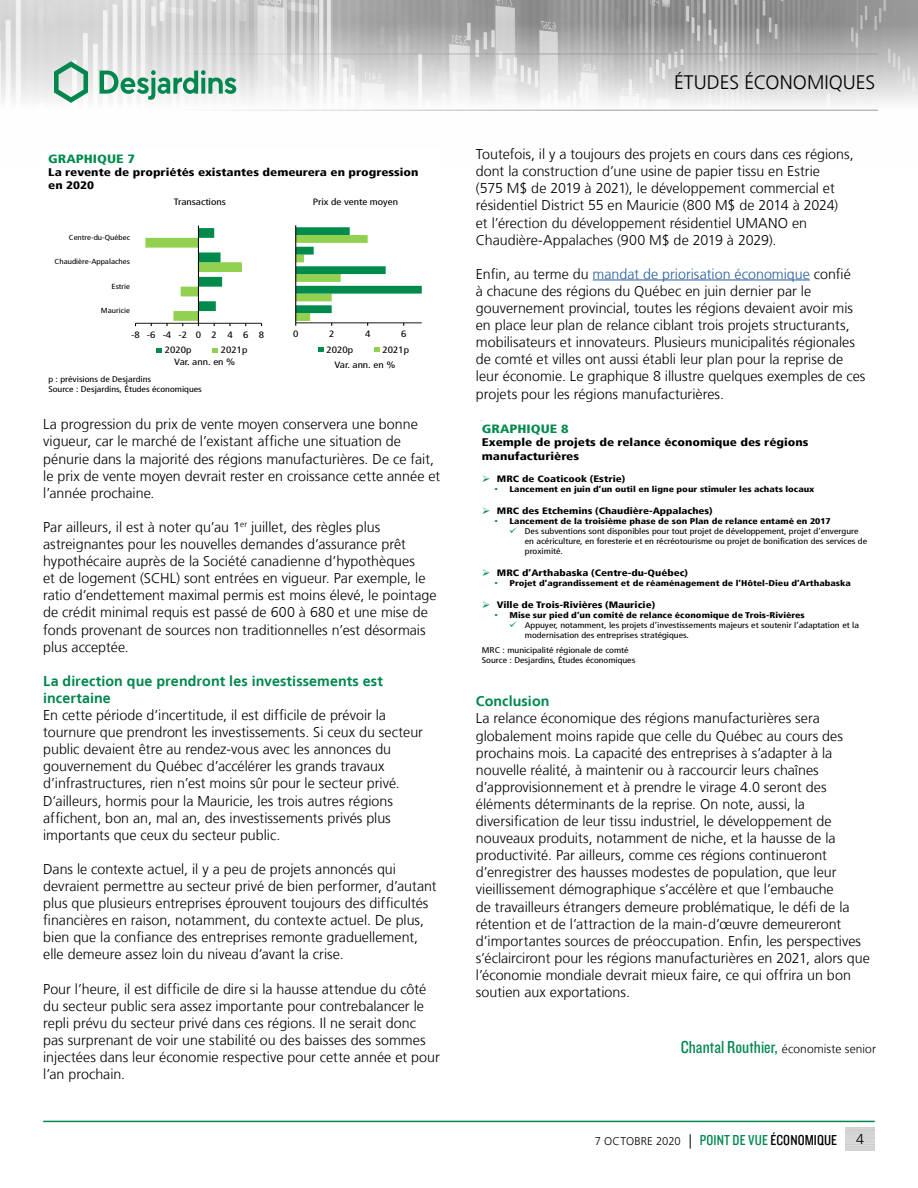
<style>
.page{position:relative;width:918px;height:1188px;background:#fff}
.page>*{position:absolute;margin:0;border:0;box-sizing:border-box;transform-origin:0 0}
.t1{font:300 19.5px "Frutiger LT";color:#000}
.t2{font:18px "Knockout 29 Junior Ltweight";letter-spacing:.005em;color:#00874e}
.t3{font:300 14.25px/17.1px "Frutiger LT";color:#000}
.t4{font:700 14.25px/17.1px "Frutiger LT";letter-spacing:.01em;color:#00874e}
.t5{font:900 condensed 12px "Frutiger LT";color:#008b4d;scale:1.2 1}
.t6{font:300 11.25px "Frutiger LT";letter-spacing:.015em;color:#000}
.t7{font:900 condensed 11.1px/13.2px "Frutiger LT";color:#000;scale:1.2 1}
.t8{font:900 condensed 9.3px "Frutiger LT";color:#000;scale:1.2 1}
.t9{font:condensed 9.3px "Frutiger LT";color:#000;scale:1.2 1}
.t10{font:900 condensed 9.15px "Frutiger LT";color:#000;scale:1.2 1}
.t11{font:condensed 9.15px "Frutiger LT";color:#000;scale:1.2 1}
.t12{font:condensed 8.25px/9.9px "Frutiger LT";color:#000;scale:1.2 1}
.t13{font:900 condensed 8.25px "Frutiger LT";color:#000;scale:1.2 1}
.t14{font:condensed 7.35px "Frutiger LT";color:#000;scale:1.2 1}
.t15{font:5.55px "Calibri";color:#454544;scale:1.2 1}
.s1{color:#275b9b}
.s2{color:#008b4d}
.s3{font-family:"Arial";font-weight:400;font-stretch:normal;color:#008b4d}
.s4{font-family:"Frutiger LT";font-weight:300;font-size:12px;color:#000}
.s5{font-size:14.25px}
.s6{font-family:"Knockout 29 Junior Ltweight";font-weight:400;font-size:15px;color:#00874e}
.s7{font-family:"Knockout 29 Junior Ltweight";font-weight:400;font-size:15px}
</style>
<div class="page">
<img style="left:0;top:0;width:918px;height:110px">
<hr style="left:0;top:54px;width:878px;height:1px;background:#9d9d9c">
<hr style="left:0;top:110px;width:878px;height:1px;background:#9d9d9c">
<svg style="left:54px;top:61px;width:34px;height:42px"></svg>
<svg style="left:100px;top:70px;width:136px;height:30px"></svg>
<hr style="left:43px;top:1121px;width:832px;height:1px;background:#00874e">
<hr style="left:593px;top:280px;width:217px;height:1px;background:#275b9b">
<hr style="left:136px;top:323px;width:126px;height:1px;background:#000">
<svg style="left:145px;top:228px;width:101px;height:98px"></svg>
<hr style="left:198px;top:226px;width:1px;height:97px;background:#000">
<svg style="left:156px;top:348px;width:6px;height:5px"></svg>
<svg style="left:212px;top:348px;width:6px;height:5px"></svg>
<svg style="left:295px;top:227px;width:127px;height:99px"></svg>
<hr style="left:295px;top:225px;width:1px;height:98px;background:#000">
<svg style="left:318px;top:348px;width:6px;height:4px"></svg>
<svg style="left:374px;top:348px;width:6px;height:4px"></svg>
<p class="t5" style="left:48px;top:151px;width:74px">GRAPHIQUE 7</p>
<p class="t7" style="left:48px;top:166px;width:310px">La revente de propriétés existantes demeurera en progression en 2020</p>
<p class="t14" style="left:69px;top:233px;width:52px">Centre-du-Québec</p>
<p class="t14" style="left:55px;top:258px;width:64px">Chaudière-Appalaches</p>
<p class="t14" style="left:112px;top:282px;width:17px">Estrie</p>
<p class="t14" style="left:101px;top:306px;width:26px">Mauricie</p>
<p class="t11" style="left:174px;top:197px;width:45px">Transactions</p>
<p class="t11" style="left:313px;top:197px;width:73px">Prix de vente moyen</p>
<p class="t9" style="left:131px;top:329px;width:112px">-8-6-4-2 0 2 4 6 8</p>
<p class="t11" style="left:165px;top:345px;width:24px">2020p</p>
<p class="t11" style="left:221px;top:345px;width:24px">2021p</p>
<p class="t11" style="left:293px;top:329px;width:6px">0</p>
<p class="t11" style="left:329px;top:329px;width:6px">2</p>
<p class="t11" style="left:365px;top:329px;width:6px">4</p>
<p class="t11" style="left:401px;top:329px;width:6px">6</p>
<p class="t11" style="left:326px;top:344px;width:24px">2020p</p>
<p class="t11" style="left:383px;top:344px;width:24px">2021p</p>
<p class="t9" style="left:174px;top:356px;width:52px">Var. ann. en %</p>
<p class="t11" style="left:334px;top:359px;width:52px">Var. ann. en %</p>
<p class="t12" style="left:48px;top:374px;width:129px">p : prévisions de Desjardins<br>Source : Desjardins, Études économiques</p>
<p class="t3" style="left:43px;top:416px;width:399px">La progression du prix de vente moyen conservera une bonne vigueur, car le marché de l’existant affiche une situation de pénurie dans la majorité des régions manufacturières. De ce fait, le prix de vente moyen devrait rester en croissance cette année et l’année prochaine.</p>
<p class="t3" style="left:43px;top:519px;width:395px">Par ailleurs, il est à noter qu’au 1<sup>er</sup> juillet, des règles plus astreignantes pour les nouvelles demandes d’assurance prêt hypothécaire auprès de la Société canadienne d’hypothèques<br>et de logement (SCHL) sont entrées en vigueur. Par exemple, le ratio d’endettement maximal permis est moins élevé, le pointage de crédit minimal requis est passé de 600 à 680 et une mise de fonds provenant de sources non traditionnelles n’est désormais plus acceptée.</p>
<p class="t4" style="left:43px;top:672px;width:341px">La direction que prendront les investissements est incertaine</p>
<p class="t3" style="left:43px;top:707px;width:381px">En cette période d’incertitude, il est difficile de prévoir la tournure que prendront les investissements. Si ceux du secteur public devaient être au rendez-vous avec les annonces du gouvernement du Québec d’accélérer les grands travaux d’infrastructures, rien n’est moins sûr pour le secteur privé.<br>D’ailleurs, hormis pour la Mauricie, les trois autres régions affichent, bon an, mal an, des investissements privés plus importants que ceux du secteur public.</p>
<p class="t3" style="left:43px;top:861px;width:395px">Dans le contexte actuel, il y a peu de projets annoncés qui devraient permettre au secteur privé de bien performer, d’autant plus que plusieurs entreprises éprouvent toujours des difficultés financières en raison, notamment, du contexte actuel. De plus, bien que la confiance des entreprises remonte graduellement, elle demeure assez loin du niveau d’avant la crise.</p>
<p class="t3" style="left:43px;top:980px;width:398px">Pour l’heure, il est difficile de dire si la hausse attendue du côté du secteur public sera assez importante pour contrebalancer le repli prévu du secteur privé dans ces régions. Il ne serait donc pas surprenant de voir une stabilité ou des baisses des sommes injectées dans leur économie respective pour cette année et pour l’an prochain.</p>
<h1 class="t1" style="left:674px;top:72px;width:203px">ÉTUDES ÉCONOMIQUES</h1>
<p class="t3" style="left:476px;top:146px;width:379px">Toutefois, il y a toujours des projets en cours dans ces régions, dont la construction d’une usine de papier tissu en Estrie<br>(575 M$ de 2019 à 2021), le développement commercial et résidentiel District 55 en Mauricie (800 M$ de 2014 à 2024) et l’érection du développement résidentiel UMANO en Chaudière‑Appalaches (900 M$ de 2019 à 2029).</p>
<p class="t3" style="left:476px;top:266px;width:391px">Enfin, au terme du <span class="s1">mandat de priorisation économique</span> confié<br>à chacune des régions du Québec en juin dernier par le gouvernement provincial, toutes les régions devaient avoir mis en place leur plan de relance ciblant trois projets structurants, mobilisateurs et innovateurs. Plusieurs municipalités régionales de comté et villes ont aussi établi leur plan pour la reprise de leur économie. Le graphique 8 illustre quelques exemples de ces projets pour les régions manufacturières.</p>
<p class="t15" style="left:480px;top:415px;width:3px">.</p>
<p class="t5" style="left:482px;top:421px;width:74px">GRAPHIQUE 8</p>
<p class="t7" style="left:482px;top:436px;width:274px">Exemple de projets de relance économique des régions manufacturières</p>
<p class="t10" style="left:482px;top:473px;width:121px"><span class="s2">➢</span> MRC de Coaticook (Estrie)</p>
<p class="t13" style="left:495px;top:484px;width:268px"><span class="s3">•</span> Lancement en juin d’un outil en ligne pour stimuler les achats locaux</p>
<p class="t10" style="left:482px;top:505px;width:194px"><span class="s2">➢</span> MRC des Etchemins (Chaudière-Appalaches)</p>
<p class="t13" style="left:495px;top:516px;width:282px"><span class="s3">•</span> Lancement de la troisième phase de son Plan de relance entamé en 2017</p>
<p class="t12" style="left:525px;top:526px;width:287px;text-indent:-16px"><span class="s2">✓</span> Des subventions sont disponibles pour tout projet de développement, projet d’envergure en acériculture, en foresterie et en récréotourisme ou projet de bonification des services de proximité.</p>
<p class="t8" style="left:482px;top:567px;width:173px"><span class="s2">➢</span> MRC d’Arthabaska (Centre-du-Québec)</p>
<p class="t13" style="left:495px;top:578px;width:298px"><span class="s3">•</span> Projet d’agrandissement et de réaménagement de l’Hôtel-Dieu d’Arthabaska</p>
<p class="t10" style="left:482px;top:599px;width:146px"><span class="s2">➢</span> Ville de Trois-Rivières (Mauricie)</p>
<p class="t13" style="left:495px;top:610px;width:260px"><span class="s3">•</span> Mise sur pied d’un comité de relance économique de Trois-Rivières</p>
<p class="t12" style="left:525px;top:620px;width:280px;text-indent:-16px"><span class="s2">✓</span> Appuyer, notamment, les projets d’investissements majeurs et soutenir l’adaptation et la modernisation des entreprises stratégiques.</p>
<p class="t12" style="left:482px;top:646px;width:129px">MRC : municipalité régionale de comté<br>Source : Desjardins, Études économiques</p>
<p class="t4" style="left:476px;top:693px;width:75px">Conclusion</p>
<p class="t3" style="left:476px;top:710px;width:395px">La relance économique des régions manufacturières sera globalement moins rapide que celle du Québec au cours des prochains mois. La capacité des entreprises à s’adapter à la nouvelle réalité, à maintenir ou à raccourcir leurs chaînes d’approvisionnement et à prendre le virage 4.0 seront des éléments déterminants de la reprise. On note, aussi, la diversification de leur tissu industriel, le développement de nouveaux produits, notamment de niche, et la hausse de la productivité. Par ailleurs, comme ces régions continueront d’enregistrer des hausses modestes de population, que leur vieillissement démographique s’accélère et que l’embauche<br>de travailleurs étrangers demeure problématique, le défi de la rétention et de l’attraction de la main-d’œuvre demeureront d’importantes sources de préoccupation. Enfin, les perspectives s’éclairciront pour les régions manufacturières en 2021, alors que l’économie mondiale devrait mieux faire, ce qui offrira un bon soutien aux exportations.</p>
<p class="t2" style="left:681px;top:1035px;width:197px">Chantal Routhier, <span class="s4">économiste senior</span></p>
<p class="t6" style="left:595px;top:1135px;width:244px">7 OCTOBRE 2020 <span class="s5">|</span> <span class="s6">POINT DE VUE</span> <span class="s7">ÉCONOMIQUE</span></p>
<p class="t3" style="left:856px;top:1131px;width:9px">4</p>
</div>
